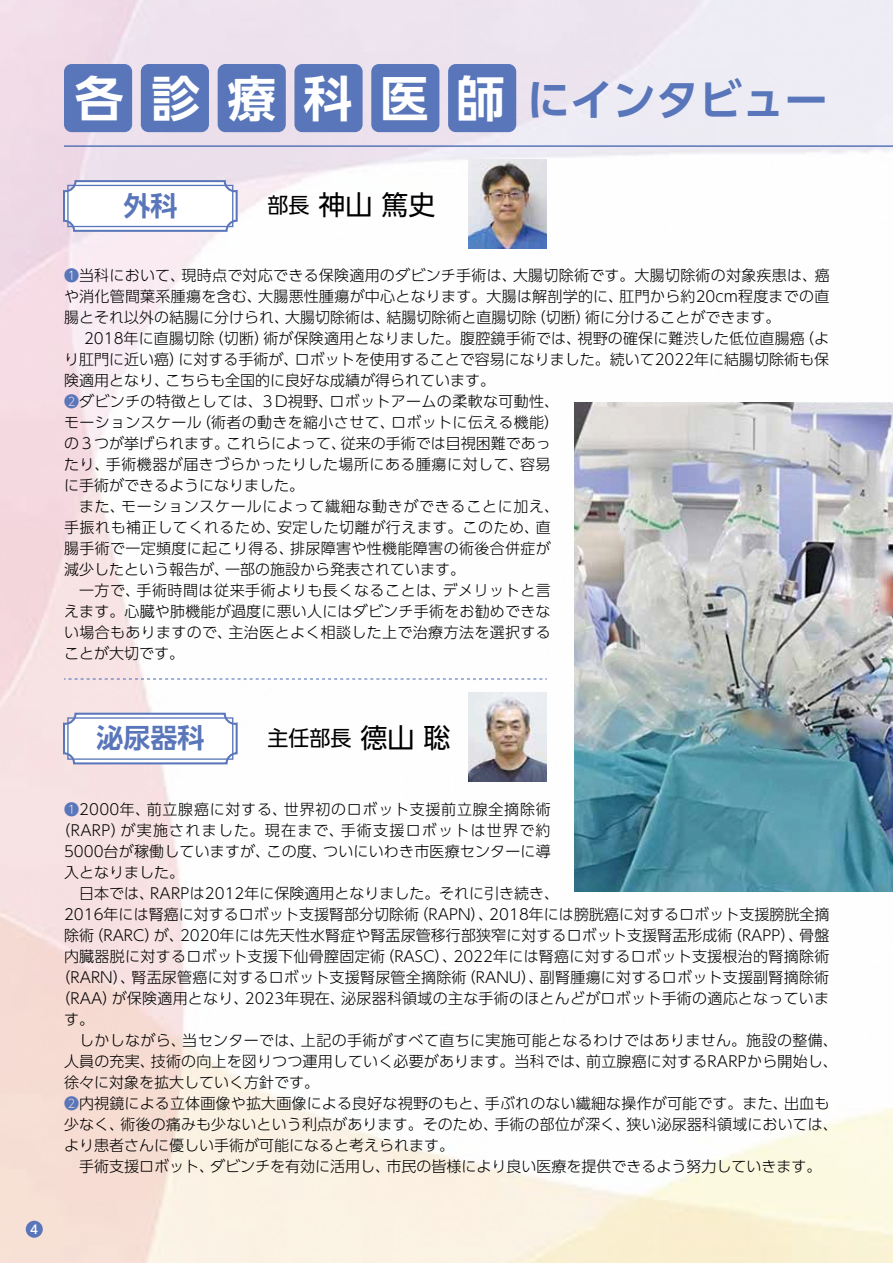
<style>
.page{position:relative;width:893px;height:1263px;background:#fff}
.page>*{position:absolute;margin:0;border:0;box-sizing:border-box;transform-origin:0 0}
.t1{font:700 42.9px "UD Shin Go Pro De";color:#5976ba}
.t2{font:700 27px "UD Shin Go Pro De";color:#5976ba}
.t3{font:27px "UD Shin Go Pro";color:#000}
.t4{font:21px "UD Shin Go Pro";color:#000}
.t5{font:300 15px/21px "UD Shin Go Pro";letter-spacing:.01em;color:#000}
.t6{font:300 15px "UD Shin Go Pro";letter-spacing:.05em;color:#000}
.t7{font:300 15px "UD Shin Go Pro";letter-spacing:.085em;color:#000}
.t8{font:500 12px "UD Shin Go Pro";color:#fff}
.s1{font-size:48.6px;color:#fff}
.s2{font-size:21px}
.s3{color:#5976ba}
.s4{font-size:27px}
</style>
<div class="page">
<img style="left:0;top:0;width:893px;height:1263px">
<img style="left:574px;top:402px;width:319px;height:489px">
<img style="left:468px;top:160px;width:79px;height:89px">
<svg style="left:62px;top:179px;width:177px;height:54px"></svg>
<div style="left:67px;top:185px;width:166px;height:42px;border:1px solid #5976ba"></div>
<img style="left:468px;top:692px;width:79px;height:89px">
<svg style="left:62px;top:712px;width:177px;height:53px"></svg>
<div style="left:67px;top:717px;width:166px;height:43px;border:1px solid #5976ba"></div>
<div style="left:64px;top:64px;width:68px;height:68px;background:#5976ba;border-radius:8px"></div>
<div style="left:141px;top:64px;width:68px;height:68px;background:#5976ba;border-radius:8px"></div>
<div style="left:218px;top:64px;width:68px;height:68px;background:#5976ba;border-radius:8px"></div>
<div style="left:294px;top:64px;width:69px;height:68px;background:#5976ba;border-radius:8px"></div>
<div style="left:371px;top:64px;width:68px;height:68px;background:#5976ba;border-radius:8px"></div>
<div style="left:448px;top:64px;width:68px;height:68px;background:#5976ba;border-radius:8px"></div>
<svg style="left:64px;top:678px;width:483px;height:1px"></svg>
<hr style="left:64px;top:145px;width:829px;height:2px;background:#5976ba">
<div style="left:26px;top:1221px;width:17px;height:17px;background:#5976ba;border-radius:50%"></div>
<h1 class="t1" style="left:75px;top:64px;width:754px"><span class="s1">各診療科医師</span>にインタビュー</h1>
<p class="t8" style="left:30px;top:1219px;width:9px">4</p>
<h2 class="t2" style="left:123px;top:183px;width:55px">外科</h2>
<h2 class="t3" style="left:267px;top:183px;width:169px"><span class="s2">部長</span> 神山 篤史</h2>
<p class="t5" style="left:64px;top:264px;width:767px"><span class="s3">❶</span>当科において、現時点で対応できる保険適用のダビンチ手術は、大腸切除術です。大腸切除術の対象疾患は、癌や消化管間葉系腫瘍を含む、大腸悪性腫瘍が中心となります。大腸は解剖学的に、肛門から約20cm程度までの直腸とそれ以外の結腸に分けられ、大腸切除術は、結腸切除術と直腸切除（切断）術に分けることができます。<br>　 2018年に直腸切除（切断）術が保険適用となりました。腹腔鏡手術では、視野の確保に難渋した低位直腸癌（より肛門に近い癌）に対する手術が、ロボットを使用することで容易になりました。続いて2022年に結腸切除術も保険適用となり、こちらも全国的に良好な成績が得られています。<br><span class="s3">❷</span>ダビンチの特徴としては、３D視野、ロボットアームの柔軟な可動性、<br>モーションスケール（術者の動きを縮小させて、ロボットに伝える機能）<br>の３つが挙げられます。これらによって、従来の手術では目視困難であっ<br>たり、手術機器が届きづらかったりした場所にある腫瘍に対して、容易<br>に手術ができるようになりました。<br>　また、モーションスケールによって繊細な動きができることに加え、<br>手振れも補正してくれるため、安定した切離が行えます。このため、直<br>腸手術で一定頻度に起こり得る、排尿障害や性機能障害の術後合併症が<br>減少したという報告が、一部の施設から発表されています。<br>　一方で、手術時間は従来手術よりも長くなることは、デメリットと言<br>えます。心臓や肺機能が過度に悪い人にはダビンチ手術をお勧めできな<br>い場合もありますので、主治医とよく相談した上で治療方法を選択する<br>ことが大切です。</p>
<h2 class="t2" style="left:96px;top:716px;width:109px">泌尿器科</h2>
<h3 class="t4" style="left:267px;top:721px;width:184px">主任部長 <span class="s4">德山 聡</span></h3>
<p class="t6" style="left:64px;top:797px;width:488px"><span class="s3">❶</span>2000年、前立腺癌に対する、世界初のロボット支援前立腺全摘除術</p>
<p class="t7" style="left:56px;top:818px;width:496px">（RARP）が実施されました。現在まで、手術支援ロボットは世界で約</p>
<p class="t5" style="left:64px;top:840px;width:488px">5000台が稼働していますが、この度、ついにいわき市医療センターに導</p>
<p class="t5" style="left:64px;top:861px;width:121px">入となりました。</p>
<p class="t5" style="left:64px;top:882px;width:497px">　日本では、RARPは2012年に保険適用となりました。それに引き続き、</p>
<p class="t5" style="left:64px;top:903px;width:767px">2016年には腎癌に対するロボット支援腎部分切除術（RAPN）、2018年には膀胱癌に対するロボット支援膀胱全摘</p>
<p class="t5" style="left:64px;top:924px;width:767px">除術（RARC）が、2020年には先天性水腎症や腎盂尿管移行部狭窄に対するロボット支援腎盂形成術（RAPP）、骨盤</p>
<p class="t5" style="left:64px;top:945px;width:767px">内臓器脱に対するロボット支援下仙骨膣固定術（RASC）、2022年には腎癌に対するロボット支援根治的腎摘除術</p>
<p class="t5" style="left:56px;top:966px;width:775px">（RARN）、腎盂尿管癌に対するロボット支援腎尿管全摘除術（RANU）、副腎腫瘍に対するロボット支援副腎摘除術</p>
<p class="t5" style="left:56px;top:987px;width:775px">（RAA）が保険適用となり、2023年現在、泌尿器科領域の主な手術のほとんどがロボット手術の適応となっていま</p>
<p class="t5" style="left:64px;top:1008px;width:31px">す。</p>
<p class="t5" style="left:64px;top:1029px;width:775px">　しかしながら、当センターでは、上記の手術がすべて直ちに実施可能となるわけではありません。施設の整備、</p>
<p class="t5" style="left:64px;top:1050px;width:775px">人員の充実、技術の向上を図りつつ運用していく必要があります。当科では、前立腺癌に対するRARPから開始し、</p>
<p class="t5" style="left:64px;top:1071px;width:256px">徐々に対象を拡大していく方針です。</p>
<p class="t5" style="left:64px;top:1092px;width:767px"><span class="s3">❷</span>内視鏡による立体画像や拡大画像による良好な視野のもと、手ぶれのない繊細な操作が可能です。また、出血も</p>
<p class="t5" style="left:64px;top:1113px;width:775px">少なく、術後の痛みも少ないという利点があります。そのため、手術の部位が深く、狭い泌尿器科領域においては、</p>
<p class="t5" style="left:64px;top:1134px;width:391px">より患者さんに優しい手術が可能になると考えられます。</p>
<p class="t5" style="left:64px;top:1155px;width:759px">　手術支援ロボット、ダビンチを有効に活用し、市民の皆様により良い医療を提供できるよう努力していきます。</p>
</div>
